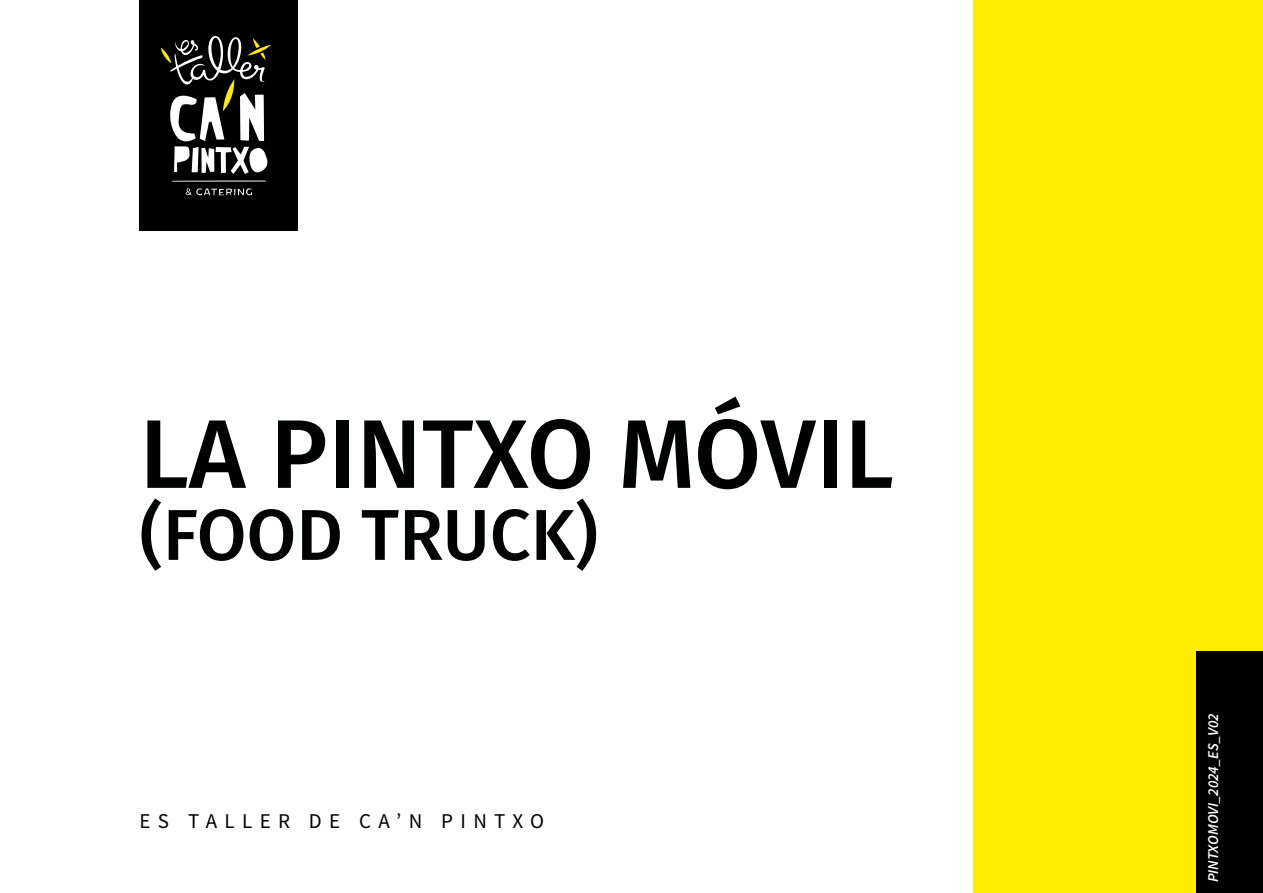
<style>
.page{position:relative;width:1263px;height:893px;background:#fff}
.page>*{position:absolute;margin:0;border:0;box-sizing:border-box;transform-origin:0 0}
.t1{font:500 97.5px "Fira Sans";color:#010202}
.t2{font:500 72px "Fira Sans";color:#010202}
.t3{font:21px "Source Sans Pro";letter-spacing:.35em;color:#000}
.t4{font:italic 600 15px "Source Sans Pro";color:#fff}
</style>
<div class="page">
<div style="left:973px;top:0;width:290px;height:893px;background:#ffed00"></div>
<div style="left:1196px;top:652px;width:67px;height:241px;background:#000"></div>
<div style="left:140px;top:0;width:158px;height:230px;background:#000"></div>
<svg style="left:172px;top:181px;width:94px;height:1px"></svg>
<svg style="left:186px;top:188px;width:66px;height:7px"></svg>
<svg style="left:161px;top:36px;width:110px;height:138px"></svg>
<h1 class="t1" style="left:140px;top:375px;width:756px">LA PINTXO MÓVIL</h1>
<h2 class="t2" style="left:140px;top:477px;width:460px">(FOOD TRUCK)</h2>
<h3 class="t3" style="left:140px;top:808px;width:406px">ES TALLER DE CA’N PINTXO</h3>
<p class="t4" style="left:1203px;top:882px;width:171px;rotate:-90deg">PINTXOMOVI_2024_ES_V02</p>
</div>
